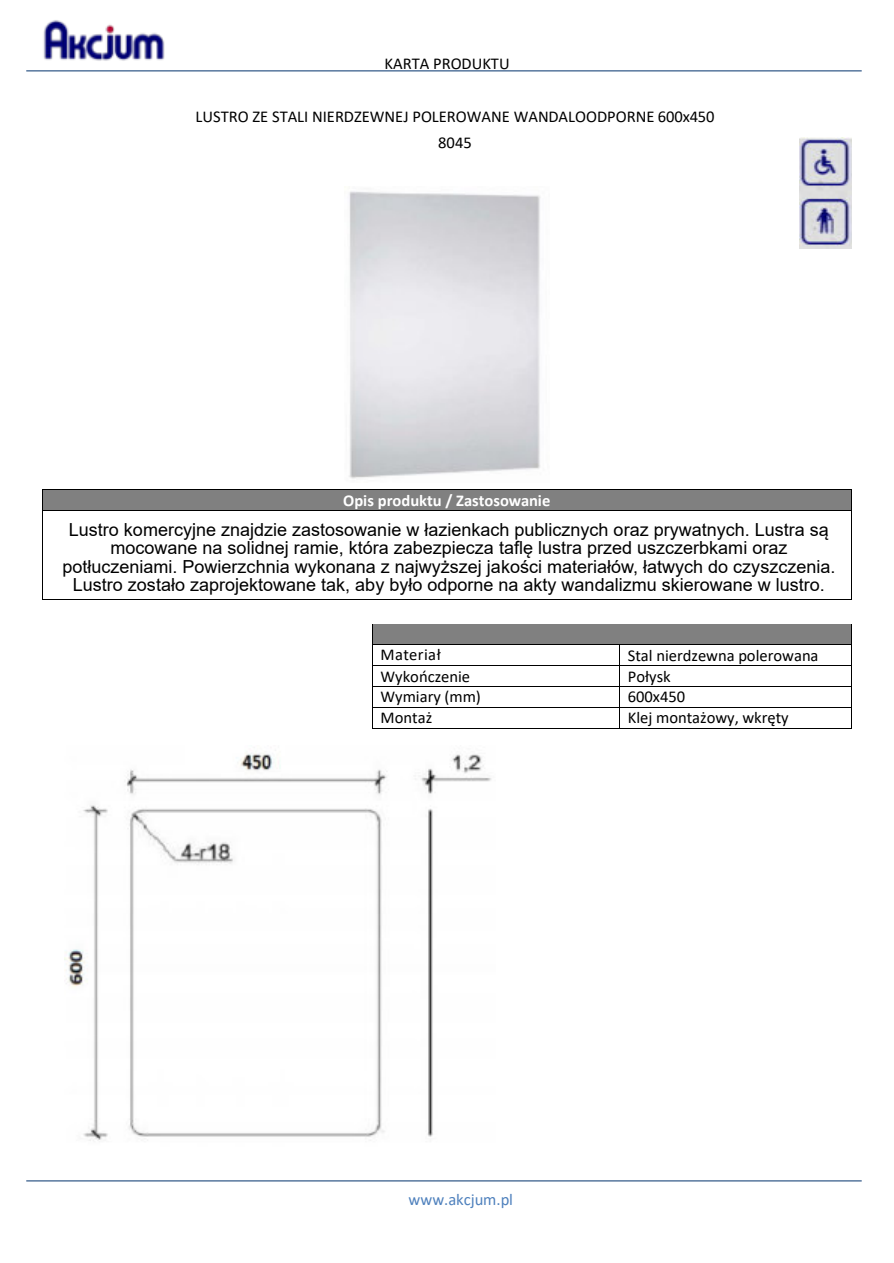
<style>
.page{position:relative;width:894px;height:1263px;background:#fff}
.page>*{position:absolute;margin:0;border:0;box-sizing:border-box;transform-origin:0 0}
.t1{font:18px/18.6px "Arial";color:#000;text-align:center}
.t2{font:16.5px/26.5px "Calibri";color:#000;text-align:center}
.t3{font:700 16.5px "Calibri";color:#fff}
.t4{font:16.5px "Calibri";color:#4f81bd}
.t5{font:16.5px "Calibri";letter-spacing:.025em;color:#000}
</style>
<div class="page">
<img style="left:43px;top:20px;width:122px;height:41px">
<hr style="left:26px;top:70px;width:835px;height:1px;background:#1f497d">
<hr style="left:26px;top:1180px;width:835px;height:1px;background:#1f497d">
<div style="left:372px;top:624px;width:478px;height:20px;background:#808080"></div>
<hr style="left:372px;top:644px;width:247px;height:1px;background:#000">
<hr style="left:619px;top:644px;width:231px;height:1px;background:#000">
<hr style="left:372px;top:665px;width:247px;height:1px;background:#000">
<hr style="left:619px;top:665px;width:231px;height:1px;background:#000">
<hr style="left:372px;top:686px;width:247px;height:1px;background:#000">
<hr style="left:619px;top:686px;width:231px;height:1px;background:#000">
<hr style="left:372px;top:707px;width:247px;height:1px;background:#000">
<hr style="left:619px;top:707px;width:231px;height:1px;background:#000">
<svg style="left:372px;top:624px;width:1px;height:104px"></svg>
<hr style="left:372px;top:728px;width:247px;height:1px;background:#000">
<svg style="left:619px;top:645px;width:1px;height:83px"></svg>
<hr style="left:619px;top:728px;width:231px;height:1px;background:#000">
<svg style="left:850px;top:624px;width:1px;height:105px"></svg>
<img style="left:799px;top:137px;width:51px;height:112px">
<img style="left:349px;top:191px;width:192px;height:288px">
<img style="left:64px;top:753px;width:428px;height:388px">
<div style="left:51px;top:490px;width:791px;height:20px;background:#808080"></div>
<hr style="left:43px;top:489px;width:807px;height:1px;background:#000">
<svg style="left:42px;top:489px;width:1px;height:22px"></svg>
<hr style="left:43px;top:510px;width:807px;height:1px;background:#000">
<svg style="left:850px;top:489px;width:1px;height:22px"></svg>
<hr style="left:42px;top:511px;width:1px;height:88px;background:#000">
<hr style="left:43px;top:599px;width:807px;height:1px;background:#000">
<hr style="left:850px;top:511px;width:1px;height:88px;background:#000">
<p class="t2" style="left:384px;top:51px;width:127px">KARTA PRODUKTU</p>
<p class="t2" style="left:195px;top:104px;width:520px">LUSTRO ZE STALI NIERDZEWNEJ POLEROWANE WANDALOODPORNE 600x450<br>8045</p>
<p class="t3" style="left:343px;top:494px;width:208px">Opis produktu / Zastosowanie</p>
<p class="t1" style="left:62px;top:522px;width:774px">Lustro komercyjne znajdzie zastosowanie w łazienkach publicznych oraz prywatnych. Lustra są mocowane na solidnej ramie, która zabezpiecza taflę lustra przed uszczerbkami oraz potłuczeniami. Powierzchnia wykonana z najwyższej jakości materiałów, łatwych do czyszczenia.<br>Lustro zostało zaprojektowane tak, aby było odporne na akty wandalizmu skierowane w lustro.</p>
<p class="t5" style="left:380px;top:648px;width:62px">Materiał</p>
<p class="t2" style="left:627px;top:643px;width:192px">Stal nierdzewna polerowana</p>
<p class="t2" style="left:380px;top:664px;width:91px">Wykończenie</p>
<p class="t2" style="left:627px;top:664px;width:44px">Połysk</p>
<p class="t2" style="left:380px;top:685px;width:102px">Wymiary (mm)</p>
<p class="t2" style="left:627px;top:685px;width:59px">600x450</p>
<p class="t2" style="left:380px;top:706px;width:53px">Montaż</p>
<p class="t2" style="left:627px;top:706px;width:162px">Klej montażowy, wkręty</p>
<p class="t4" style="left:408px;top:1193px;width:106px">www.akcjum.pl</p>
</div>
